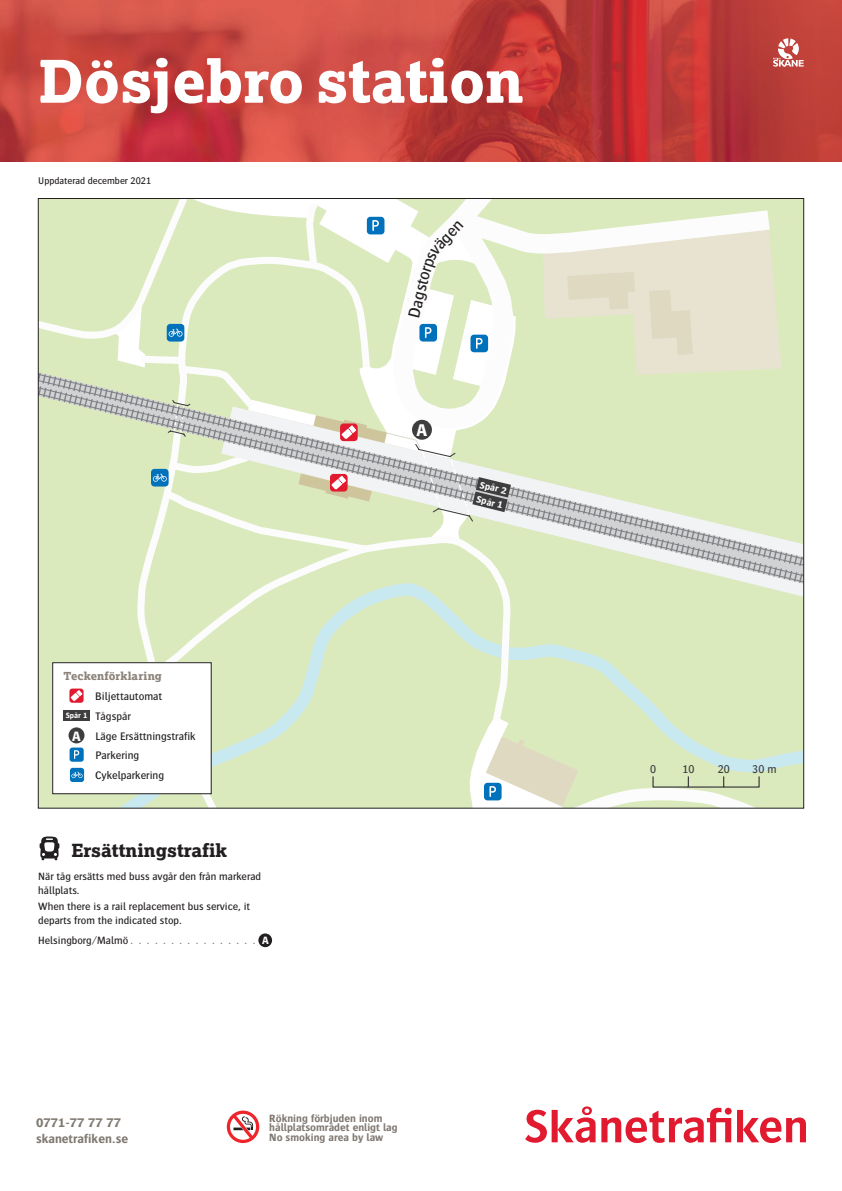
<style>
.page{position:relative;width:842px;height:1191px;background:#fff}
.page>*{position:absolute;margin:0;border:0;box-sizing:border-box;transform-origin:0 0}
.t1{font:800 58.8px "Lexia";color:#fff}
.t2{font:800 18px "Lexia";color:#231f20}
.t3{font:700 17.7px "Bosis";color:#fff}
.t4{font:500 16.9px "Bosis";color:#231f20}
.t5{font:700 14.2px "Bosis";color:#fff}
.t6{font:700 13px/16.4px "Bosis Oresund Std";color:#817a73}
.t7{font:500 11.8px "Bosis";color:#3e3e3f}
.t8{font:500 11.3px/19.9px "Bosis";color:#231f20}
.t9{font:11px/14px "Bosis Oresund Std";color:#231f20}
.t10{font:700 11px/9.5px "Bosis Oresund Std";color:#817a73}
.t11{font:800 11px "Lexia";letter-spacing:.01em;color:#8c8279}
.t12{font:10px "Bosis Oresund Std";color:#231f20}
.t13{font:700 9.9px "Bosis";color:#fff}
.t14{font:700 7.9px "Bosis";color:#fff}
.s1{color:#857d75}
.s2{font-family:"Fotnot";font-weight:900}
.s3{font-weight:700;color:#fff}
</style>
<div class="page">
<img style="left:0;top:0;width:842px;height:161px">
<svg style="left:773px;top:38px;width:31px;height:29px"></svg>
<svg style="left:525px;top:1106px;width:281px;height:37px"></svg>
<svg style="left:227px;top:1110px;width:32px;height:33px"></svg>
<svg style="left:40px;top:836px;width:19px;height:24px"></svg>
<svg style="left:40px;top:200px;width:762px;height:606px;background:#d9e8c1"></svg>
<svg style="left:470px;top:717px;width:332px;height:89px;background:#dbe8c9"></svg>
<div style="left:53px;top:662px;width:158px;height:131px;background:#fff"></div>
<svg style="left:70px;top:747px;width:14px;height:14px"></svg>
<svg style="left:70px;top:768px;width:14px;height:14px"></svg>
<svg style="left:69px;top:688px;width:15px;height:14px"></svg>
<div style="left:69px;top:727px;width:16px;height:16px;background:#3e3e3f;border-radius:50%"></div>
<div style="left:63px;top:710px;width:27px;height:10px;background:#3e3e3f"></div>
<div style="left:53px;top:662px;width:158px;height:132px;border:1px solid #231f20"></div>
<svg style="left:151px;top:198px;width:653px;height:345px"></svg>
<h1 class="t1" style="left:38px;top:43px;width:487px">Dösjebro station</h1>
<p class="t12" style="left:38px;top:175px;width:114px">Uppdaterad december 2021</p>
<p class="t11" style="left:63px;top:668px;width:100px">Teckenförklaring</p>
<p class="t14" style="left:66px;top:711px;width:23px">Spår 1</p>
<p class="t5" style="left:72px;top:728px;width:10px">A</p>
<p class="t8" style="left:95px;top:685px;width:69px">Biljettautomat</p>
<p class="t8" style="left:96px;top:725px;width:102px">Läge Ersättningstrafik</p>
<p class="t8" style="left:95px;top:705px;width:37px">Tågspår</p>
<p class="t8" style="left:95px;top:745px;width:71px">Parkering<br>Cykelparkering</p>
<h2 class="t2" style="left:71px;top:839px;width:157px">Ersättningstrafik</h2>
<p class="t9" style="left:38px;top:868px;width:224px">När tåg ersätts med buss avgår den från markerad hållplats.</p>
<p class="t9" style="left:38px;top:899px;width:213px">When there is a rail replacement bus service, it departs from the indicated stop.</p>
<p class="t9" style="left:38px;top:933px;width:234px">Helsingborg/Malmö <span class="s1">. . . . . . . . . . . . . . . .</span> <span class="s2">[</span><span class="s3">A</span></p>
<h3 class="t4" style="left:425px;top:246px;width:43px;rotate:-47deg">vägen</h3>
<h3 class="t4" style="left:405px;top:315px;width:41px;rotate:-76deg">Dagst</h3>
<h3 class="t3" style="left:417px;top:420px;width:12px">A</h3>
<p class="t13" style="left:481px;top:479px;width:29px;rotate:14deg">Spår 2</p>
<p class="t13" style="left:478px;top:493px;width:29px;rotate:14deg">Spår 1</p>
<p class="t6" style="left:36px;top:1115px;width:94px">0771-77 77 77 skanetrafiken.se</p>
<p class="t10" style="left:269px;top:1114px;width:130px">Rökning förbjuden inom hållplatsområdet enligt lag<br>No smoking area by law</p>
<p class="t7" style="left:650px;top:762px;width:8px">0</p>
<p class="t7" style="left:682px;top:763px;width:14px">10</p>
<p class="t7" style="left:718px;top:762px;width:14px">20</p>
<p class="t7" style="left:752px;top:762px;width:26px">30 m</p>
</div>
